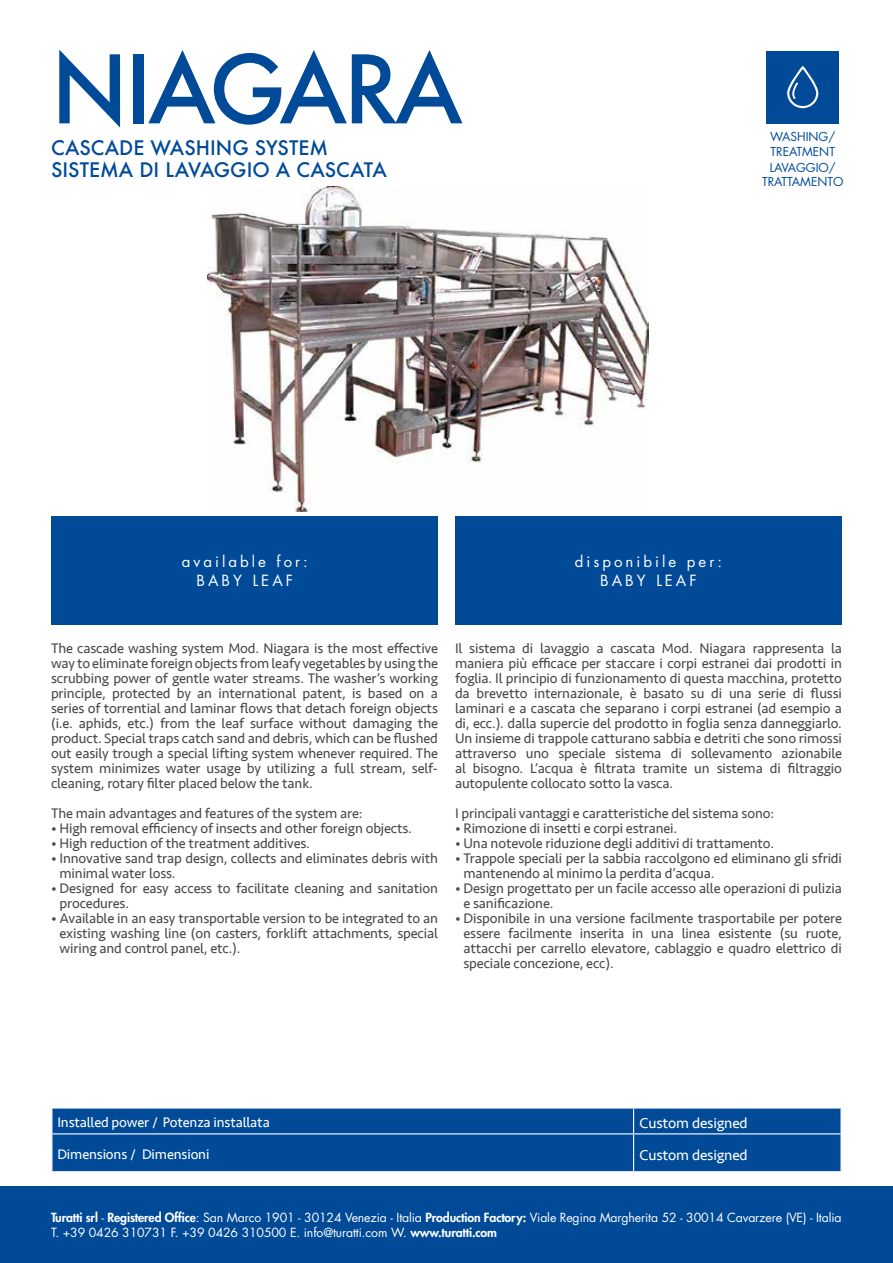
<style>
.page{position:relative;width:893px;height:1263px;background:#fff}
.page>*{position:absolute;margin:0;border:0;box-sizing:border-box;transform-origin:0 0}
.t1{font:500 91.5px "Futura";letter-spacing:-.04em;color:#004a98}
.t2{font:500 19.5px "Futura";color:#004a98}
.t3{font:15px/19.5px "Futura Std";letter-spacing:.2em;color:#fff;text-align:center}
.t4{font:15px "Seravek";letter-spacing:-.01em;color:#fff}
.t5{font:14.25px/15px "Seravek";letter-spacing:-.01em;color:#4a4a49;text-align:justify}
.t6{font:14.25px "Seravek";letter-spacing:-.01em;color:#fff}
.t7{font:12.3px/15px "Futura Std";letter-spacing:-.01em;color:#fff}
.t8{font:12px/14.2px "Futura Std";color:#004a98}
.s1{font-weight:800}
</style>
<div class="page">
<img style="left:208px;top:186px;width:441px;height:325px">
<div style="left:0;top:1186px;width:893px;height:77px;background:#004a98"></div>
<div style="left:51px;top:516px;width:387px;height:109px;background:#004a98"></div>
<div style="left:455px;top:516px;width:387px;height:109px;background:#004a98"></div>
<div style="left:767px;top:51px;width:72px;height:72px;background:#004a98"></div>
<svg style="left:787px;top:66px;width:31px;height:42px"></svg>
<div style="left:52px;top:1108px;width:788px;height:63px;background:#004a98"></div>
<hr style="left:51px;top:1133px;width:583px;height:1px;background:#fff">
<hr style="left:634px;top:1133px;width:208px;height:1px;background:#fff">
<svg style="left:633px;top:1108px;width:1px;height:63px"></svg>
<svg style="left:840px;top:1134px;width:2px;height:37px"></svg>
<h1 class="t1" style="left:51px;top:27px;width:413px">NIAGARA</h1>
<h2 class="t2" style="left:51px;top:134px;width:279px">CASCADE WASHING SYSTEM</h2>
<p class="t8" style="left:770px;top:130px;width:67px">WASHING/<br>TREATMENT</p>
<h2 class="t2" style="left:51px;top:156px;width:337px">SISTEMA DI LAVAGGIO A CASCATA</h2>
<p class="t8" style="left:762px;top:161px;width:83px;text-align:center">LAVAGGIO/<br>TRATTAMENTO</p>
<p class="t3" style="left:182px;top:551px;width:127px">available for:<br>BABY LEAF</p>
<p class="t3" style="left:575px;top:551px;width:148px">disponibile per:<br>BABY LEAF</p>
<p class="t5" style="left:51px;top:641px;width:388px">The cascade washing system Mod. Niagara is the most effective way to eliminate foreign objects from leafy vegetables by using the scrubbing power of gentle water streams. The washer’s working principle, protected by an international patent, is based on a series of torrential and laminar flows that detach foreign objects (i.e. aphids, etc.) from the leaf surface without damaging the product. Special traps catch sand and debris, which can be flushed out easily trough a special lifting system whenever required. The system minimizes water usage by utilizing a full stream, self&shy;cleaning, rotary filter placed below the tank.</p>
<p class="t5" style="left:51px;top:806px;width:313px">The main advantages and features of the system are:</p>
<p class="t5" style="left:51px;top:821px;width:362px">• High removal efficiency of insects and other foreign objects.</p>
<p class="t5" style="left:51px;top:836px;width:260px">• High reduction of the treatment additives.</p>
<p class="t5" style="left:60px;top:851px;width:380px;text-indent:-9px">• Innovative sand trap design, collects and eliminates debris with minimal water loss.</p>
<p class="t5" style="left:60px;top:881px;width:380px;text-indent:-9px">• Designed for easy access to facilitate cleaning and sanitation procedures.</p>
<p class="t5" style="left:60px;top:911px;width:380px;text-indent:-9px">• Available in an easy transportable version to be integrated to an existing washing line (on casters, forklift attachments, special wiring and control panel, etc.).</p>
<p class="t5" style="left:455px;top:641px;width:388px">Il sistema di lavaggio a cascata Mod. Niagara rappresenta la maniera più efficace per staccare i corpi estranei dai prodotti in foglia. Il principio di funzionamento di questa macchina, protetto da brevetto internazionale, è basato su di una serie di flussi laminari e a cascata che separano i corpi estranei (ad esempio a di, ecc.). dalla supercie del prodotto in foglia senza danneggiarlo.<br>Un insieme di trappole catturano sabbia e detriti che sono rimossi attraverso uno speciale sistema di sollevamento azionabile al bisogno. L’acqua è filtrata tramite un sistema di filtraggio autopulente collocato sotto la vasca.</p>
<p class="t5" style="left:455px;top:806px;width:321px">I principali vantaggi e caratteristiche del sistema sono:</p>
<p class="t5" style="left:455px;top:821px;width:224px">• Rimozione di insetti e corpi estranei.</p>
<p class="t5" style="left:455px;top:836px;width:321px">• Una notevole riduzione degli additivi di trattamento.</p>
<p class="t5" style="left:463px;top:851px;width:380px;text-indent:-9px">• Trappole speciali per la sabbia raccolgono ed eliminano gli sfridi mantenendo al minimo la perdita d’acqua.</p>
<p class="t5" style="left:463px;top:881px;width:380px;text-indent:-9px">• Design progettato per un facile accesso alle operazioni di pulizia e sanificazione.</p>
<p class="t5" style="left:463px;top:911px;width:380px;text-indent:-9px">• Disponibile in una versione facilmente trasportabile per potere essere facilmente inserita in una linea esistente (su ruote, attacchi per carrello elevatore, cablaggio e quadro elettrico di speciale concezione, ecc).</p>
<p class="t6" style="left:57px;top:1111px;width:214px">Installed power / Potenza installata</p>
<p class="t4" style="left:640px;top:1111px;width:110px">Custom designed</p>
<p class="t6" style="left:57px;top:1144px;width:154px">Dimensions / Dimensioni</p>
<p class="t4" style="left:640px;top:1143px;width:110px">Custom designed</p>
<p class="t7" style="left:51px;top:1210px;width:792px"><span class="s1">Turatti srl</span> - <span class="s1">Registered Office</span>: San Marco 1901 - 30124 Venezia - Italia <span class="s1">Production Factory:</span> Viale Regina Margherita 52 - 30014 Cavarzere (VE) - Italia<br>T. +39 0426 310731 F. +39 0426 310500 E. info@turatti.com W. <span class="s1">www.turatti.com</span></p>
</div>
